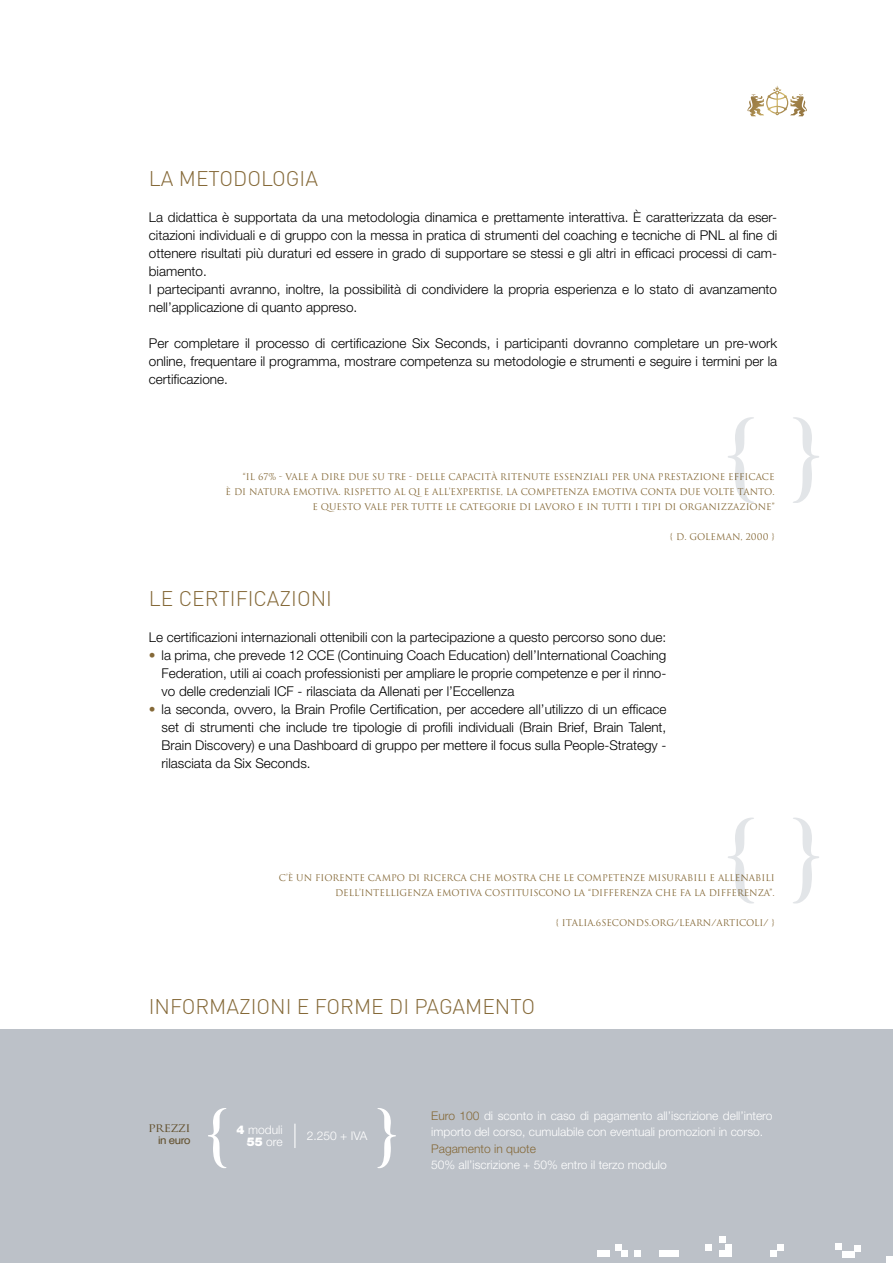
<style>
.page{position:relative;width:893px;height:1263px;background:#fff}
.page>*{position:absolute;margin:0;border:0;box-sizing:border-box;transform-origin:0 0}
.t1{font:700 99px "Trajan Pro";color:#b8bec5}
.t2{font:300 21px "DIN";color:#856938}
.t3{font:300 13.5px/18px "Helvetica Neue LT Std";color:#000;text-align:justify}
.t4{font:300 12px/12px "Helvetica Neue LT Std";color:#fff;text-align:right}
.t5{font:300 12px "Helvetica Neue LT Std";color:#856938}
.t6{font:12px "Trajan Pro";letter-spacing:-.04em;color:#856938;scale:1.1 1}
.t7{font:10.5px "Helvetica";letter-spacing:-.04em;color:#856938;scale:1.1 1}
.t8{font:9px/15px "Trajan";color:#856938;text-align:right}
.s1{color:#856938}
.s2{font-weight:900}
</style>
<div class="page">
<svg style="left:754px;top:85px;width:49px;height:30px"></svg>
<div style="left:0;top:1029px;width:893px;height:234px;background:#bcc1c8"></div>
<div style="left:597px;top:1250px;width:6px;height:7px;background:#fff"></div>
<div style="left:842px;top:1251px;width:6px;height:7px;background:#fff"></div>
<div style="left:848px;top:1251px;width:7px;height:7px;background:#fff"></div>
<svg style="left:855px;top:1245px;width:6px;height:6px"></svg>
<div style="left:603px;top:1250px;width:7px;height:7px;background:#fff"></div>
<div style="left:705px;top:1244px;width:7px;height:6px;background:#fff"></div>
<svg style="left:615px;top:1244px;width:6px;height:6px"></svg>
<div style="left:621px;top:1250px;width:7px;height:7px;background:#fff"></div>
<div style="left:835px;top:1243px;width:6px;height:7px;background:#fff"></div>
<div style="left:634px;top:1250px;width:6px;height:7px;background:#fff"></div>
<div style="left:886px;top:1256px;width:7px;height:7px;background:#fff"></div>
<div style="left:719px;top:1250px;width:7px;height:7px;background:#fff"></div>
<div style="left:725px;top:1244px;width:7px;height:6px;background:#fff"></div>
<div style="left:725px;top:1250px;width:7px;height:7px;background:#fff"></div>
<div style="left:659px;top:1250px;width:7px;height:7px;background:#fff"></div>
<div style="left:666px;top:1250px;width:6px;height:7px;background:#fff"></div>
<div style="left:672px;top:1250px;width:7px;height:7px;background:#fff"></div>
<div style="left:770px;top:1250px;width:7px;height:7px;background:#fff"></div>
<svg style="left:777px;top:1244px;width:6px;height:6px"></svg>
<div style="left:719px;top:1237px;width:7px;height:6px;background:#fff"></div>
<svg style="left:294px;top:1124px;width:1px;height:24px"></svg>
<svg style="left:208px;top:1108px;width:18px;height:60px"></svg>
<svg style="left:377px;top:1108px;width:19px;height:60px"></svg>
<h2 class="t2" style="left:149px;top:165px;width:44px">LA METO</h2>
<h2 class="t2" style="left:233px;top:165px;width:27px">DOLOGIA</h2>
<p class="t3" style="left:149px;top:208px;width:630px;text-align:left">La didattica è supportata da una metodologia dinamica e prettamente interattiva. È caratterizzata da eser&shy;citazioni individuali e di gruppo con la messa in pratica di strumenti del coaching e tecniche di PNL al fine di ottenere risultati più duraturi ed essere in grado di supportare se stessi e gli altri in efficaci processi di cam&shy;biamento.<br>I partecipanti avranno, inoltre, la possibilità di condividere la propria esperienza e lo stato di avanzamento nell’applicazione di quanto appreso.</p>
<p class="t3" style="left:149px;top:334px;width:630px">Per completare il processo di certificazione Six Seconds, i participanti dovranno completare un pre-work online, frequentare il programma, mostrare competenza su metodologie e strumenti e seguire i termini per la certificazione.</p>
<h1 class="t1" style="left:723px;top:393px;width:102px">{ }</h1>
<p class="t8" style="left:312px;top:500px;width:464px">E QUESTO VALE PER TUTTE LE CATEGORIE DI LAVORO E IN TUTTI I TIPI DI ORGANIZZAZIONE”</p>
<p class="t8" style="left:670px;top:530px;width:106px">{ D. GOLEMAN, 2000 }</p>
<p class="t8" style="left:243px;top:470px;width:533px">“IL 67% - VALE A DIRE DUE SU TRE - DELLE CAPACITÀ RITENUTE ESSENZIALI PER UNA PRESTAZIONE EFFICACE</p>
<p class="t8" style="left:226px;top:485px;width:551px">È DI NATURA EMOTIVA. RISPETTO AL QI E ALL’EXPERTISE, LA COMPETENZA EMOTIVA CONTA DUE VOLTE TANTO.</p>
<h2 class="t2" style="left:149px;top:585px;width:55px">LE CERTI</h2>
<h2 class="t2" style="left:236px;top:585px;width:43px">FI CAZIONI</h2>
<p class="t3" style="left:149px;top:628px;width:519px">Le certificazioni internazionali ottenibili con la partecipazione a questo percorso sono due:</p>
<p class="t3" style="left:162px;top:646px;width:506px;text-indent:-13px"><span class="s1">•</span> la prima, che prevede 12 CCE (Continuing Coach Education) dell’International Coaching Federation, utili ai coach professionisti per ampliare le proprie competenze e per il rinno&shy;vo delle credenziali ICF - rilasciata da Allenati per l’Eccellenza</p>
<p class="t3" style="left:162px;top:700px;width:506px;text-indent:-13px"><span class="s1">•</span> la seconda, ovvero, la Brain Profile Certification, per accedere all’utilizzo di un efficace set di strumenti che include tre tipologie di profili individuali (Brain Brief, Brain Talent, Brain Discovery) e una Dashboard di gruppo per mettere il focus sulla People-Strategy - rilasciata da Six Seconds.</p>
<h1 class="t1" style="left:723px;top:794px;width:102px">{ }</h1>
<p class="t8" style="left:556px;top:915px;width:220px">{ ITALIA.6SECONDS.ORG/LEARN/ARTICOLI/ }</p>
<p class="t8" style="left:279px;top:870px;width:497px">C’È UN FIORENTE CAMPO DI RICERCA CHE MOSTRA CHE LE COMPETENZE MISURABILI E ALLENABILI<br>DELL’INTELLIGENZA EMOTIVA COSTITUISCONO LA “DIFFERENZA CHE FA LA DIFFERENZA”.</p>
<h2 class="t2" style="left:149px;top:994px;width:388px">INFORMAZIONI E FORME DI PAGAMENTO</h2>
<p class="t6" style="left:148px;top:1120px;width:40px">PREZZI</p>
<p class="t7" style="left:158px;top:1132px;width:31px">in euro</p>
<p class="t4" style="left:236px;top:1123px;width:48px"><span class="s2">4</span> moduli<br><span class="s2">55</span> ore</p>
<p class="t4" style="left:307px;top:1129px;width:62px">2.250 + IVA</p>
<p class="t4" style="left:431px;top:1107px;width:343px;line-height:16.5px;text-align:left"><span class="s1">Euro 100</span> di sconto in caso di pagamento all’iscrizione dell’intero importo del corso, cumulabile con eventuali promozioni in corso.</p>
<p class="t5" style="left:431px;top:1141px;width:106px">Pagamento in quote</p>
<p class="t4" style="left:431px;top:1158px;width:237px">50% all’iscrizione + 50% entro il terzo modulo</p>
</div>
